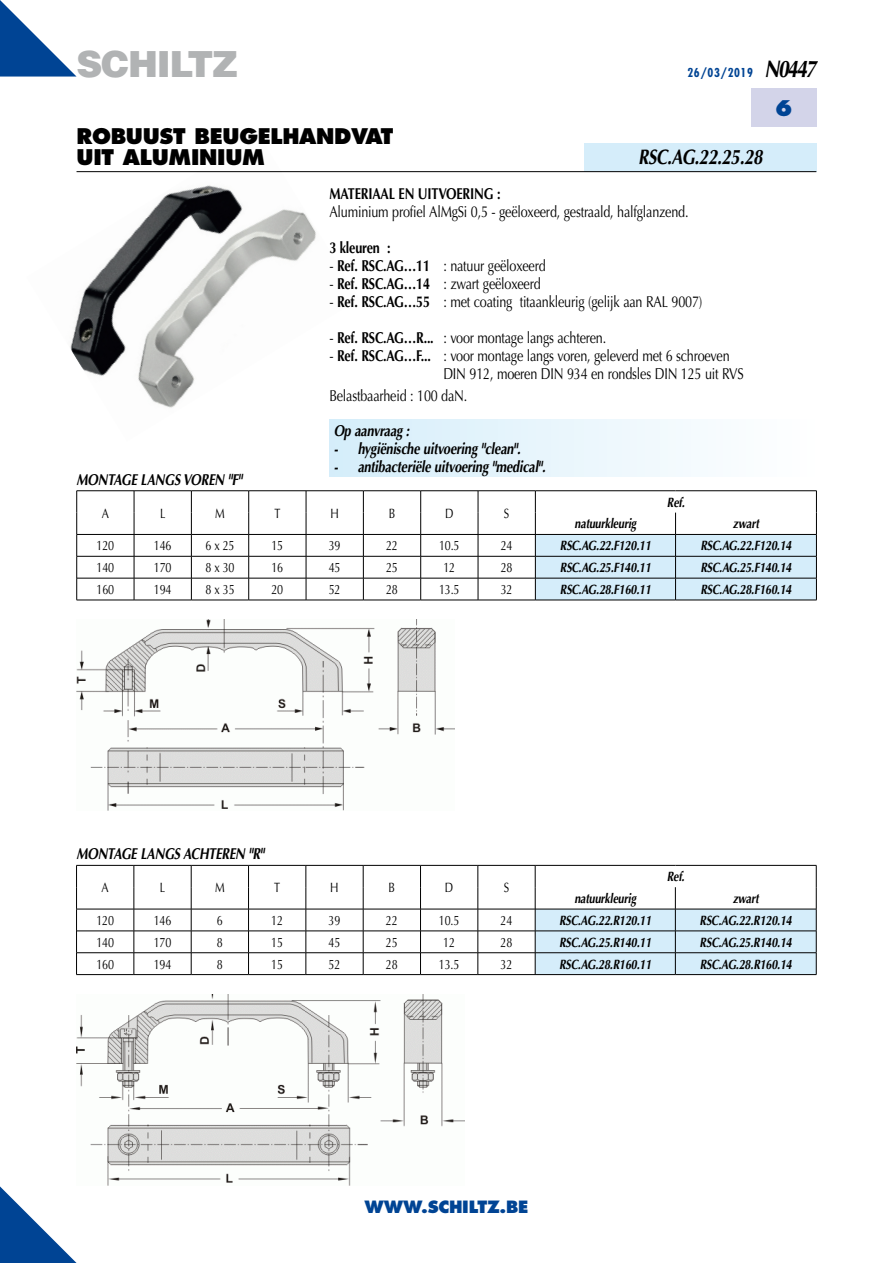
<style>
.page{position:relative;width:893px;height:1263px;background:#fff}
.page>*{position:absolute;margin:0;border:0;box-sizing:border-box;transform-origin:0 0}
.t1{font:900 36px "Helvetica";letter-spacing:-.035em;color:#b1b3b4}
.t2{font:800 21px/21px "Futura";letter-spacing:-.015em;color:#000}
.t3{font:italic 700 21px "Optima";letter-spacing:-.015em;color:#000;scale:.8 1}
.t4{font:800 21px "Futura";color:#004494}
.t5{font:800 16.5px "Futura";letter-spacing:-.015em;color:#004494}
.t6{font:15.75px/18px "Optima";letter-spacing:-.015em;color:#000;scale:.8 1}
.t7{font:italic 700 15.75px "Optima";letter-spacing:-.015em;color:#000;scale:.8 1}
.t8{font:700 15.75px "Optima";letter-spacing:-.015em;color:#000;scale:.8 1}
.t9{font:italic 700 13.5px "Optima";letter-spacing:-.015em;color:#000;scale:.8 1}
.t10{font:13.5px "Optima";letter-spacing:-.015em;color:#000;scale:.8 1}
.t11{font:700 condensed 12px "Futura";letter-spacing:.05em;color:#004494}
.s1{font-family:"Optima";font-style:italic;font-stretch:normal;font-size:24px;color:#000}
.s2{font-weight:700}
</style>
<div class="page">
<svg style="left:0;top:1186px;width:77px;height:77px"></svg>
<div style="left:751px;top:89px;width:65px;height:38px;background:#d3d4e9"></div>
<svg style="left:0;top:0;width:77px;height:77px"></svg>
<div style="left:584px;top:143px;width:232px;height:28px;background:#d5edfa"></div>
<img style="left:70px;top:171px;width:289px;height:249px">
<img style="left:77px;top:619px;width:378px;height:191px">
<img style="left:77px;top:995px;width:388px;height:190px">
<hr style="left:77px;top:490px;width:57px;height:1px;background:#000">
<hr style="left:134px;top:490px;width:57px;height:1px;background:#000">
<hr style="left:191px;top:490px;width:58px;height:1px;background:#000">
<hr style="left:249px;top:490px;width:57px;height:1px;background:#000">
<hr style="left:306px;top:490px;width:57px;height:1px;background:#000">
<hr style="left:363px;top:490px;width:58px;height:1px;background:#000">
<hr style="left:421px;top:490px;width:57px;height:1px;background:#000">
<hr style="left:478px;top:490px;width:57px;height:1px;background:#000">
<hr style="left:535px;top:490px;width:140px;height:1px;background:#000">
<hr style="left:675px;top:490px;width:142px;height:1px;background:#000">
<hr style="left:77px;top:600px;width:57px;height:1px;background:#000">
<hr style="left:134px;top:600px;width:57px;height:1px;background:#000">
<hr style="left:191px;top:600px;width:58px;height:1px;background:#000">
<hr style="left:249px;top:600px;width:57px;height:1px;background:#000">
<hr style="left:306px;top:600px;width:57px;height:1px;background:#000">
<hr style="left:363px;top:600px;width:58px;height:1px;background:#000">
<hr style="left:421px;top:600px;width:57px;height:1px;background:#000">
<hr style="left:478px;top:600px;width:57px;height:1px;background:#000">
<svg style="left:76px;top:491px;width:741px;height:109px"></svg>
<hr style="left:535px;top:600px;width:140px;height:1px;background:#000">
<hr style="left:675px;top:600px;width:142px;height:1px;background:#000">
<hr style="left:76px;top:974px;width:58px;height:1px;background:#000">
<hr style="left:134px;top:974px;width:57px;height:1px;background:#000">
<hr style="left:191px;top:974px;width:58px;height:1px;background:#000">
<hr style="left:249px;top:974px;width:57px;height:1px;background:#000">
<hr style="left:306px;top:974px;width:57px;height:1px;background:#000">
<hr style="left:363px;top:974px;width:57px;height:1px;background:#000">
<hr style="left:420px;top:974px;width:58px;height:1px;background:#000">
<hr style="left:478px;top:974px;width:57px;height:1px;background:#000">
<svg style="left:76px;top:865px;width:741px;height:109px"></svg>
<hr style="left:535px;top:974px;width:140px;height:1px;background:#000">
<hr style="left:675px;top:974px;width:141px;height:1px;background:#000">
<hr style="left:77px;top:171px;width:739px;height:1px;background:#000">
<div style="left:329px;top:420px;width:487px;height:56px;background:linear-gradient(to right,#d5edfa,#fff)"></div>
<h1 class="t1" style="left:77px;top:40px;width:163px">SCHILTZ</h1>
<h2 class="t2" style="left:77px;top:126px;width:318px">ROBUUST BEUGELHANDVAT<br>UIT ALUMINIUM</h2>
<p class="t11" style="left:687px;top:65px;width:130px">26/03/2019 <span class="s1">N0447</span></p>
<h2 class="t4" style="left:775px;top:95px;width:19px">6</h2>
<h2 class="t3" style="left:638px;top:145px;width:157px">RSC.AG.22.25.28</h2>
<p class="t8" style="left:329px;top:184px;width:215px">MATERIAAL EN UITVOERING :</p>
<p class="t6" style="left:329px;top:202px;width:450px">Aluminium profiel AlMgSi 0,5 - geëloxeerd, gestraald, halfglanzend.</p>
<p class="t8" style="left:329px;top:238px;width:78px">3 kleuren :</p>
<p class="t6" style="left:329px;top:256px;width:272px">- <span class="s2">Ref. RSC.AG…11</span> : natuur geëloxeerd</p>
<p class="t6" style="left:329px;top:274px;width:266px">- <span class="s2">Ref. RSC.AG…14</span> : zwart geëloxeerd</p>
<p class="t6" style="left:329px;top:292px;width:468px">- <span class="s2">Ref. RSC.AG…55</span> : met coating titaankleurig (gelijk aan RAL 9007)</p>
<p class="t6" style="left:329px;top:328px;width:348px">- <span class="s2">Ref. RSC.AG…R...</span> : voor montage langs achteren.</p>
<p class="t6" style="left:443px;top:346px;width:377px;text-indent:-114px">- <span class="s2">Ref. RSC.AG…F...</span> : voor montage langs voren, geleverd met 6 schroeven<br>DIN 912, moeren DIN 934 en rondsles DIN 125 uit RVS</p>
<p class="t6" style="left:329px;top:387px;width:174px">Belastbaarheid : 100 daN.</p>
<p class="t7" style="left:334px;top:421px;width:96px">Op aanvraag :</p>
<p class="t7" style="left:334px;top:439px;width:235px">- hygiënische uitvoering "clean".</p>
<p class="t7" style="left:334px;top:457px;width:266px">- antibacteriële uitvoering "medical".</p>
<p class="t7" style="left:77px;top:470px;width:208px">MONTAGE LANGS VOREN "F"</p>
<p class="t10" style="left:102px;top:505px;width:11px">A</p>
<p class="t10" style="left:160px;top:505px;width:8px">L</p>
<p class="t10" style="left:215px;top:505px;width:14px">M</p>
<p class="t10" style="left:274px;top:505px;width:9px">T</p>
<p class="t10" style="left:330px;top:505px;width:12px">H</p>
<p class="t10" style="left:389px;top:505px;width:10px">B</p>
<p class="t10" style="left:445px;top:505px;width:12px">D</p>
<p class="t10" style="left:504px;top:505px;width:8px">S</p>
<p class="t9" style="left:667px;top:494px;width:24px">Ref.</p>
<p class="t9" style="left:575px;top:516px;width:79px">natuurkleurig</p>
<p class="t9" style="left:733px;top:516px;width:34px">zwart</p>
<p class="t10" style="left:97px;top:538px;width:24px">120</p>
<p class="t10" style="left:154px;top:538px;width:24px">146</p>
<p class="t10" style="left:205px;top:538px;width:38px">6 x 25</p>
<p class="t10" style="left:271px;top:538px;width:16px">15</p>
<p class="t10" style="left:329px;top:538px;width:16px">39</p>
<p class="t10" style="left:386px;top:538px;width:16px">22</p>
<p class="t10" style="left:439px;top:538px;width:27px">10.5</p>
<p class="t10" style="left:501px;top:538px;width:16px">24</p>
<p class="t9" style="left:560px;top:538px;width:115px">RSC.AG.22.F120.11</p>
<p class="t9" style="left:700px;top:538px;width:115px">RSC.AG.22.F120.14</p>
<p class="t10" style="left:97px;top:560px;width:24px">140</p>
<p class="t10" style="left:154px;top:560px;width:24px">170</p>
<p class="t10" style="left:205px;top:560px;width:38px">8 x 30</p>
<p class="t10" style="left:271px;top:560px;width:16px">16</p>
<p class="t10" style="left:329px;top:560px;width:16px">45</p>
<p class="t10" style="left:386px;top:560px;width:16px">25</p>
<p class="t10" style="left:443px;top:560px;width:16px">12</p>
<p class="t10" style="left:501px;top:560px;width:16px">28</p>
<p class="t9" style="left:560px;top:560px;width:115px">RSC.AG.25.F140.11</p>
<p class="t9" style="left:700px;top:560px;width:115px">RSC.AG.25.F140.14</p>
<p class="t10" style="left:97px;top:582px;width:24px">160</p>
<p class="t10" style="left:154px;top:582px;width:24px">194</p>
<p class="t10" style="left:205px;top:582px;width:38px">8 x 35</p>
<p class="t10" style="left:271px;top:582px;width:16px">20</p>
<p class="t10" style="left:329px;top:582px;width:16px">52</p>
<p class="t10" style="left:386px;top:582px;width:16px">28</p>
<p class="t10" style="left:439px;top:582px;width:27px">13.5</p>
<p class="t10" style="left:501px;top:582px;width:16px">32</p>
<p class="t9" style="left:560px;top:581px;width:115px">RSC.AG.28.F160.11</p>
<p class="t9" style="left:700px;top:581px;width:115px">RSC.AG.28.F160.14</p>
<p class="t7" style="left:76px;top:845px;width:236px">MONTAGE LANGS ACHTEREN "R"</p>
<p class="t10" style="left:102px;top:880px;width:11px">A</p>
<p class="t10" style="left:160px;top:880px;width:8px">L</p>
<p class="t10" style="left:215px;top:880px;width:14px">M</p>
<p class="t10" style="left:274px;top:880px;width:9px">T</p>
<p class="t10" style="left:330px;top:880px;width:12px">H</p>
<p class="t10" style="left:389px;top:880px;width:10px">B</p>
<p class="t10" style="left:445px;top:880px;width:12px">D</p>
<p class="t10" style="left:504px;top:880px;width:8px">S</p>
<p class="t9" style="left:667px;top:869px;width:24px">Ref.</p>
<p class="t9" style="left:574px;top:891px;width:79px">natuurkleurig</p>
<p class="t9" style="left:733px;top:891px;width:34px">zwart</p>
<p class="t10" style="left:96px;top:912px;width:24px">120</p>
<p class="t10" style="left:154px;top:912px;width:24px">146</p>
<p class="t10" style="left:217px;top:912px;width:9px">6</p>
<p class="t10" style="left:271px;top:912px;width:16px">12</p>
<p class="t10" style="left:329px;top:912px;width:16px">39</p>
<p class="t10" style="left:386px;top:912px;width:16px">22</p>
<p class="t10" style="left:439px;top:912px;width:27px">10.5</p>
<p class="t10" style="left:501px;top:912px;width:16px">24</p>
<p class="t9" style="left:559px;top:912px;width:117px">RSC.AG.22.R120.11</p>
<p class="t9" style="left:700px;top:912px;width:117px">RSC.AG.22.R120.14</p>
<p class="t10" style="left:96px;top:934px;width:24px">140</p>
<p class="t10" style="left:154px;top:934px;width:24px">170</p>
<p class="t10" style="left:217px;top:934px;width:9px">8</p>
<p class="t10" style="left:271px;top:934px;width:16px">15</p>
<p class="t10" style="left:329px;top:934px;width:16px">45</p>
<p class="t10" style="left:386px;top:934px;width:16px">25</p>
<p class="t10" style="left:443px;top:934px;width:16px">12</p>
<p class="t10" style="left:501px;top:934px;width:16px">28</p>
<p class="t9" style="left:559px;top:934px;width:117px">RSC.AG.25.R140.11</p>
<p class="t9" style="left:700px;top:934px;width:117px">RSC.AG.25.R140.14</p>
<p class="t10" style="left:96px;top:956px;width:24px">160</p>
<p class="t10" style="left:154px;top:956px;width:24px">194</p>
<p class="t10" style="left:217px;top:956px;width:9px">8</p>
<p class="t10" style="left:271px;top:956px;width:16px">15</p>
<p class="t10" style="left:329px;top:956px;width:16px">52</p>
<p class="t10" style="left:386px;top:956px;width:16px">28</p>
<p class="t10" style="left:439px;top:956px;width:27px">13.5</p>
<p class="t10" style="left:501px;top:956px;width:16px">32</p>
<p class="t9" style="left:559px;top:956px;width:117px">RSC.AG.28.R160.11</p>
<p class="t9" style="left:700px;top:956px;width:117px">RSC.AG.28.R160.14</p>
<p class="t5" style="left:365px;top:1197px;width:165px">WWW.SCHILTZ.BE</p>
</div>
